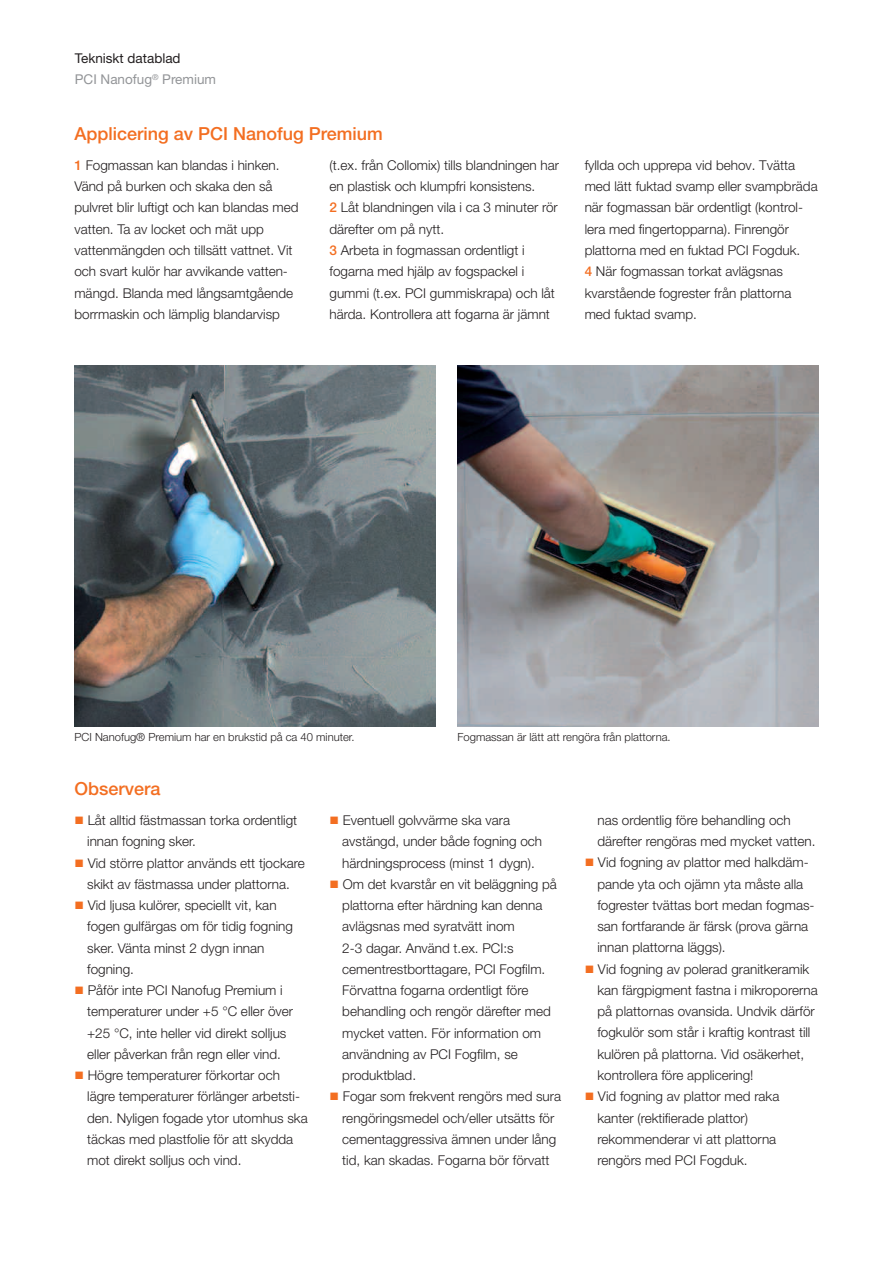
<style>
.page{position:relative;width:893px;height:1263px;background:#fff}
.page>*{position:absolute;margin:0;border:0;box-sizing:border-box;transform-origin:0 0}
.t1{font:500 18px "Helvetica Neue LT Pro";color:#f36e21}
.t2{font:300 13.5px/21.3px "Helvetica Neue LT Pro";color:#231f20}
.t3{font:13.5px/21.3px "Helvetica Neue LT Pro";color:#939598}
.t4{font:300 11.25px "Helvetica Neue LT Pro";color:#231f20}
.s1{color:#231f20}
.s2{font-family:"Courier New";font-weight:400;font-size:10.5px;color:#fff}
.s3{font-weight:500;color:#f36e21}
.s4{color:#f36e21}
</style>
<div class="page">
<img style="left:74px;top:366px;width:362px;height:361px">
<img style="left:457px;top:366px;width:362px;height:361px">
<p class="t3" style="left:75px;top:49px;width:143px"><span class="s1">Tekniskt datablad<br></span>PCI Nanofug<sup>®</sup> Premium</p>
<h1 class="t1" style="left:74px;top:128px;width:310px">Applicering av PCI Nanofug Premium</h1>
<p class="t2" style="left:74px;top:156px;width:226px"><span class="s2">█</span><span class="s3">1</span> Fogmassan kan blandas i hinken.<br>Vänd på burken och skaka den så pulvret blir luftigt och kan blandas med vatten. Ta av locket och mät upp vattenmängden och tillsätt vattnet. Vit och svart kulör har avvikande vatten&shy;mängd. Blanda med långsamtgående borrmaskin och lämplig blandarvisp</p>
<p class="t2" style="left:330px;top:156px;width:231px">(t.ex. från Collomix) tills blandningen har en plastisk och klumpfri konsistens.<br><span class="s2">█</span><span class="s3">2</span> Låt blandningen vila i ca 3 minuter rör därefter om på nytt.<br><span class="s2">█</span><span class="s3">3</span> Arbeta in fogmassan ordentligt i fogarna med hjälp av fogspackel i gummi (t.ex. PCI gummiskrapa) och låt härda. Kontrollera att fogarna är jämnt</p>
<p class="t2" style="left:585px;top:156px;width:235px">fyllda och upprepa vid behov. Tvätta med lätt fuktad svamp eller svampbräda när fogmassan bär ordentligt (kontrol&shy;lera med fingertopparna). Finrengör plattorna med en fuktad PCI Fogduk.<br><span class="s2">█</span><span class="s3">4</span> När fogmassan torkat avlägsnas kvarstående fogrester från plattorna med fuktad svamp.</p>
<p class="t4" style="left:74px;top:732px;width:282px">PCI Nanofug® Premium har en brukstid på ca 40 minuter.</p>
<p class="t4" style="left:457px;top:732px;width:215px">Fogmassan är lätt att rengöra från plattorna.</p>
<h1 class="t1" style="left:74px;top:782px;width:88px">Observera</h1>
<p class="t2" style="left:87px;top:811px;width:212px;text-indent:-13px"><span class="s4">■</span> Låt alltid fästmassan torka ordentligt innan fogning sker.</p>
<p class="t2" style="left:74px;top:853px;width:232px;text-align:center"><span class="s4">■</span> Vid större plattor används ett tjockare skikt av fästmassa under plattorna.</p>
<p class="t2" style="left:87px;top:896px;width:207px;text-indent:-13px"><span class="s4">■</span> Vid ljusa kulörer, speciellt vit, kan fogen gulfärgas om för tidig fogning sker. Vänta minst 2 dygn innan fogning.</p>
<p class="t2" style="left:87px;top:981px;width:207px;text-indent:-13px"><span class="s4">■</span> Påför inte PCI Nanofug Premium i temperaturer under +5 °C eller över +25 °C, inte heller vid direkt solljus eller påverkan från regn eller vind.</p>
<p class="t2" style="left:87px;top:1066px;width:222px;text-indent:-13px"><span class="s4">■</span> Högre temperaturer förkortar och lägre temperaturer förlänger arbetsti&shy;den. Nyligen fogade ytor utomhus ska täckas med plastfolie för att skydda mot direkt solljus och vind.</p>
<p class="t2" style="left:342px;top:811px;width:201px;text-indent:-13px"><span class="s4">■</span> Eventuell golvvärme ska vara avstängd, under både fogning och härdningsprocess (minst 1 dygn).</p>
<p class="t2" style="left:342px;top:875px;width:216px;text-indent:-13px"><span class="s4">■</span> Om det kvarstår en vit beläggning på plattorna efter härdning kan denna avlägsnas med syratvätt inom<br>2-3 dagar. Använd t.ex. PCI:s cementrestborttagare, PCI Fogfilm.<br>Förvattna fogarna ordentligt före behandling och rengör därefter med mycket vatten. För information om användning av PCI Fogfilm, se produktblad.</p>
<p class="t2" style="left:330px;top:1087px;width:233px;text-align:center"><span class="s4">■</span> Fogar som frekvent rengörs med sura rengöringsmedel och/eller utsätts för cementaggressiva ämnen under lång tid, kan skadas. Fogarna bör förvatt</p>
<p class="t2" style="left:597px;top:811px;width:220px">nas ordentlig före behandling och därefter rengöras med mycket vatten.</p>
<p class="t2" style="left:597px;top:853px;width:219px;text-indent:-13px"><span class="s4">■</span> Vid fogning av plattor med halkdäm&shy;pande yta och ojämn yta måste alla fogrester tvättas bort medan fogmas&shy;san fortfarande är färsk (prova gärna innan plattorna läggs).</p>
<p class="t2" style="left:597px;top:959px;width:222px;text-indent:-13px"><span class="s4">■</span> Vid fogning av polerad granitkeramik kan färgpigment fastna i mikroporerna på plattornas ovansida. Undvik därför fogkulör som står i kraftig kontrast till kulören på plattorna. Vid osäkerhet, kontrollera före applicering!</p>
<p class="t2" style="left:597px;top:1087px;width:183px;text-indent:-13px"><span class="s4">■</span> Vid fogning av plattor med raka kanter (rektifierade plattor) rekommenderar vi att plattorna rengörs med PCI Fogduk.</p>
</div>
